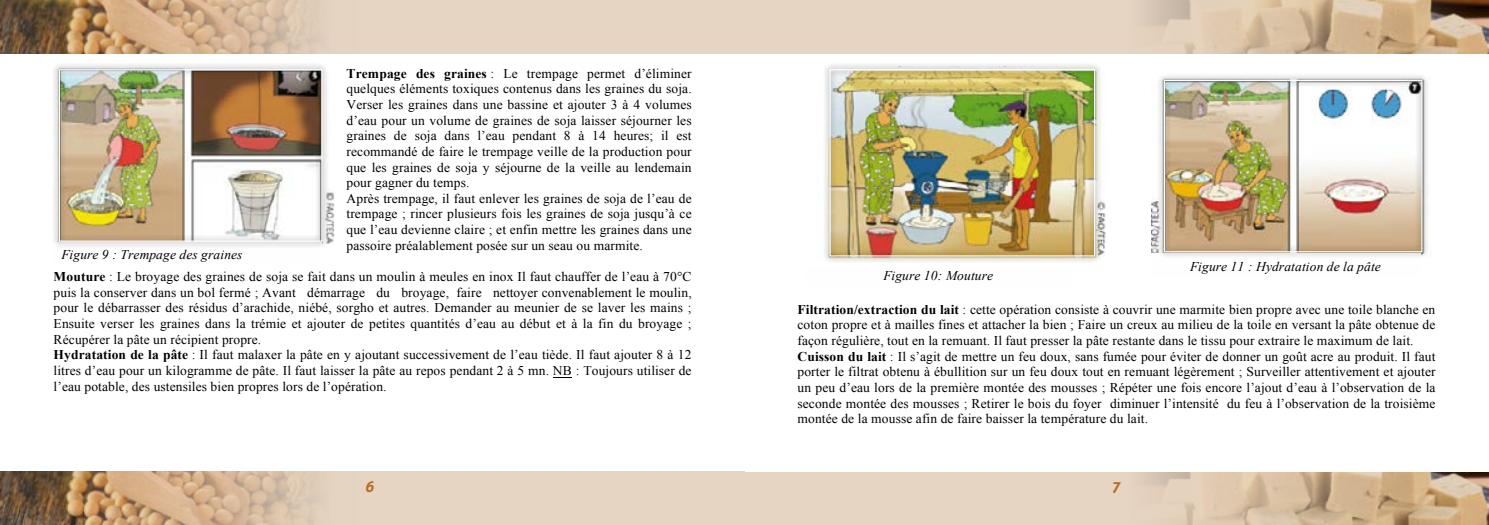
<style>
.page{position:relative;width:1489px;height:525px;background:#fff}
.page>*{position:absolute;margin:0;border:0;box-sizing:border-box;transform-origin:0 0}
.t1{font:italic 700 15px "Aller";color:#ba6c21}
.t2{font:13.38px/15.6px "Times New Roman";letter-spacing:.01em;color:#000}
.t3{font:italic 13.38px "Times New Roman";letter-spacing:.01em;color:#000}
.s1{font-weight:700}
</style>
<div class="page">
<div style="left:0;top:471px;width:744px;height:53px;background:#e6d5c3"></div>
<img style="left:0;top:471px;width:319px;height:53px">
<div style="left:744px;top:472px;width:744px;height:52px;background:#e6d5c3"></div>
<img style="left:1145px;top:472px;width:343px;height:52px">
<div style="left:0;top:0;width:744px;height:53px;background:#e6d5c3"></div>
<img style="left:0;top:0;width:319px;height:53px">
<div style="left:744px;top:0;width:744px;height:53px;background:#e6d5c3"></div>
<img style="left:1145px;top:0;width:343px;height:53px">
<svg style="left:553px;top:377px;width:19px;height:1px"></svg>
<img style="left:1151px;top:199px;width:5px;height:54px">
<div style="left:52px;top:62px;width:278px;height:187px;background:#000;opacity:.75"></div>
<div style="left:59px;top:69px;width:263px;height:173px;border:1px solid #fff"></div>
<div style="left:822px;top:62px;width:279px;height:200px;background:#000;opacity:.75"></div>
<div style="left:829px;top:69px;width:266px;height:187px;border:1px solid #fff"></div>
<div style="left:1156px;top:73px;width:273px;height:186px;background:#000;opacity:.75"></div>
<div style="left:1163px;top:80px;width:259px;height:172px;border:1px solid #fff"></div>
<p class="t2" style="left:346px;top:65px;width:347px"><span class="s1">Trempage des graines</span> : Le trempage permet d’éliminer quelques éléments toxiques contenus dans les graines du soja.<br>Verser les graines dans une bassine et ajouter 3 à 4 volumes d’eau pour un volume de graines de soja laisser séjourner les graines de soja dans l’eau pendant 8 à 14 heures; il est recommandé de faire le trempage veille de la production pour que les graines de soja y séjourne de la veille au lendemain pour gagner du temps.<br>Après trempage, il faut enlever les graines de soja de l’eau de trempage ; rincer plusieurs fois les graines de soja jusqu’à ce que l’eau devienne claire ; et enfin mettre les graines dans une passoire préalablement posée sur un seau ou marmite.</p>
<p class="t2" style="left:54px;top:268px;width:639px"><span class="s1">Mouture</span> : Le broyage des graines de soja se fait dans un moulin à meules en inox Il faut chauffer de l’eau à 70°C puis la conserver dans un bol fermé ; Avant démarrage du broyage, faire nettoyer convenablement le moulin, pour le débarrasser des résidus d’arachide, niébé, sorgho et autres. Demander au meunier de se laver les mains ; Ensuite verser les graines dans la trémie et ajouter de petites quantités d’eau au début et à la fin du broyage ; Récupérer la pâte un récipient propre.<br><span class="s1">Hydratation de la pâte</span> : Il faut malaxer la pâte en y ajoutant successivement de l’eau tiède. Il faut ajouter 8 à 12 litres d’eau pour un kilogramme de pâte. Il faut laisser la pâte au repos pendant 2 à 5 mn. NB : Toujours utiliser de l’eau potable, des ustensiles bien propres lors de l’opération.</p>
<p class="t3" style="left:61px;top:245px;width:182px">Figure 9 : Trempage des graines</p>
<p class="t3" style="left:883px;top:266px;width:111px">Figure 10: Mouture</p>
<p class="t3" style="left:1189px;top:257px;width:192px">Figure 11 : Hydratation de la pâte</p>
<p class="t2" style="left:797px;top:301px;width:639px"><span class="s1">Filtration/extraction du lait</span> : cette opération consiste à couvrir une marmite bien propre avec une toile blanche en coton propre et à mailles fines et attacher la bien ; Faire un creux au milieu de la toile en versant la pâte obtenue de façon régulière, tout en la remuant. Il faut presser la pâte restante dans le tissu pour extraire le maximum de lait.<br><span class="s1">Cuisson du lait</span> : Il s’agit de mettre un feu doux, sans fumée pour éviter de donner un goût acre au produit. Il faut porter le filtrat obtenu à ébullition sur un feu doux tout en remuant légèrement ; Surveiller attentivement et ajouter un peu d’eau lors de la première montée des mousses ; Répéter une fois encore l’ajout d’eau à l’observation de la seconde montée des mousses ; Retirer le bois du foyer diminuer l’intensité du feu à l’observation de la troisième montée de la mousse afin de faire baisser la température du lait.</p>
<p class="t1" style="left:365px;top:476px;width:10px">6</p>
<p class="t1" style="left:1111px;top:476px;width:11px">7</p>
</div>
